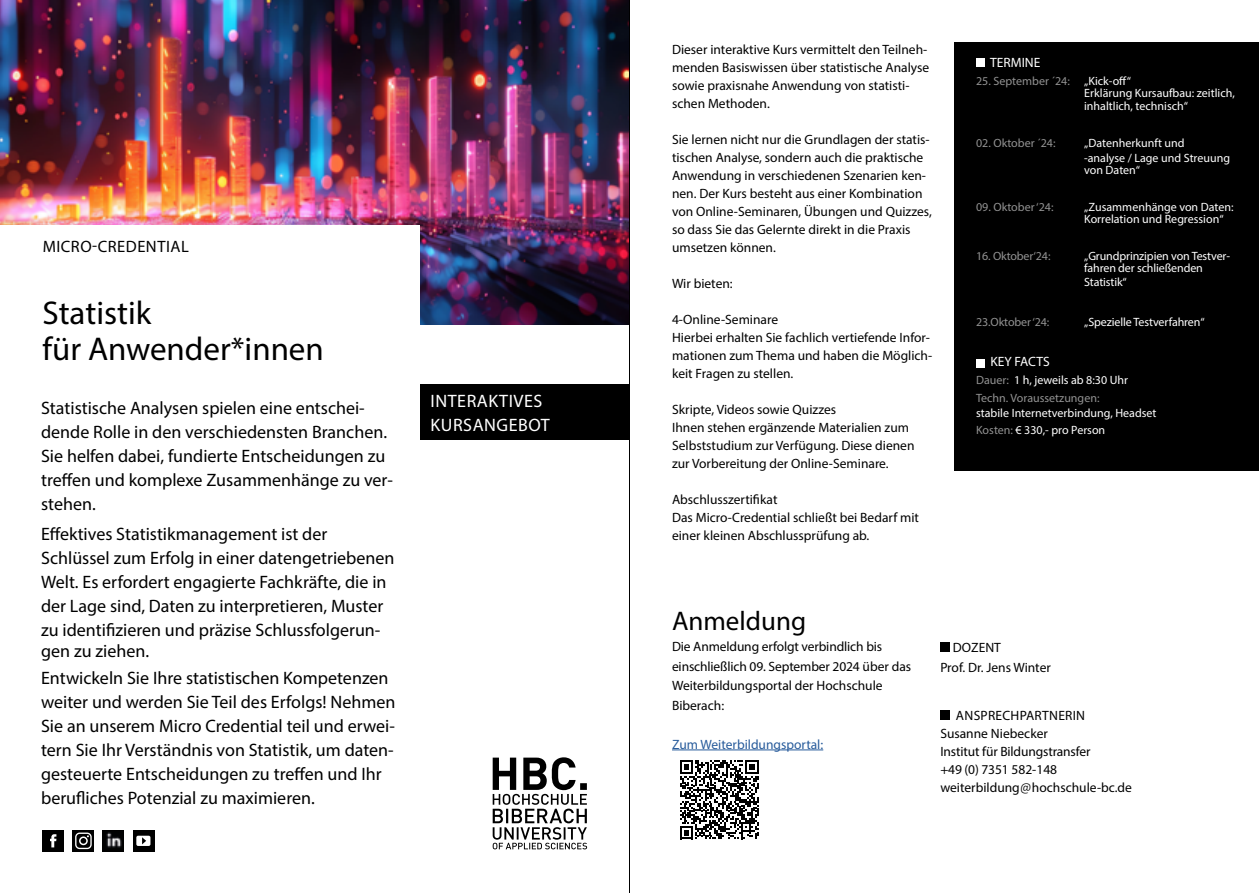
<style>
.page{position:relative;width:1259px;height:893px;background:#fff}
.page>*{position:absolute;margin:0;border:0;box-sizing:border-box;transform-origin:0 0}
.t1{font:33px/36px "Myriad Pro";color:#000}
.t2{font:27px "Myriad Pro";color:#000}
.t3{font:18px/24px "Myriad Pro";color:#000}
.t4{font:18px/24px "Myriad Pro";letter-spacing:.03em;color:#fff}
.t5{font:16.5px "Myriad Pro";letter-spacing:.03em;color:#000}
.t6{font:13.5px/18px "Myriad Pro";color:#000}
.t7{font:13.5px "Myriad Pro";color:#275b9b}
.t8{font:13.5px "Myriad Pro";color:#fff}
.t9{font:12px/12px "Myriad Pro";color:#fff}
.t10{font:12px/18px "Myriad Pro";color:#929292}
.s1{color:#929292}
.s2{color:#fff}
.s3{font-family:"Calibri";font-weight:300}
</style>
<div class="page">
<img style="left:0;top:0;width:629px;height:324px">
<div style="left:0;top:225px;width:420px;height:134px;background:#fff"></div>
<div style="left:420px;top:384px;width:209px;height:56px;background:#000"></div>
<svg style="left:493px;top:757px;width:94px;height:92px"></svg>
<div style="left:43px;top:830px;width:21px;height:21px;background:#000"></div>
<svg style="left:50px;top:834px;width:6px;height:13px"></svg>
<div style="left:73px;top:830px;width:21px;height:21px;background:#000"></div>
<svg style="left:75px;top:832px;width:17px;height:17px"></svg>
<div style="left:103px;top:830px;width:21px;height:21px;background:#000"></div>
<img style="left:106px;top:832px;width:16px;height:16px">
<div style="left:133px;top:830px;width:21px;height:21px;background:#000"></div>
<div style="left:136px;top:836px;width:14px;height:10px;background:#fff;border-radius:2px"></div>
<svg style="left:142px;top:837px;width:4px;height:7px"></svg>
<div style="left:955px;top:43px;width:304px;height:428px;background:#000"></div>
<div style="left:976px;top:58px;width:9px;height:9px;background:#fff"></div>
<div style="left:940px;top:710px;width:10px;height:10px;background:#000"></div>
<hr style="left:672px;top:750px;width:151px;height:1px;background:#275b9b">
<div style="left:976px;top:359px;width:9px;height:9px;background:#fff"></div>
<div style="left:940px;top:642px;width:10px;height:10px;background:#000"></div>
<hr style="left:629px;top:0;width:1px;height:893px;background:#000">
<svg style="left:680px;top:760px;width:78px;height:79px"></svg>
<p class="t5" style="left:43px;top:236px;width:148px">MICRO-CREDENTIAL</p>
<h1 class="t1" style="left:43px;top:294px;width:283px">Statistik<br>für Anwender*innen</h1>
<h3 class="t3" style="left:41px;top:396px;width:353px">Statistische Analysen spielen eine entschei&shy;dende Rolle in den verschiedensten Branchen.<br>Sie helfen dabei, fundierte Entscheidungen zu treffen und komplexe Zusammenhänge zu ver&shy;stehen.</h3>
<p class="t3" style="left:41px;top:522px;width:355px">Effektives Statistikmanagement ist der Schlüssel zum Erfolg in einer datengetriebenen Welt. Es erfordert engagierte Fachkräfte, die in der Lage sind, Daten zu interpretieren, Muster zu identifizieren und präzise Schlussfolgerun-</p>
<h3 class="t3" style="left:41px;top:637px;width:349px;line-height:27px">gen zu ziehen.<br>Entwickeln Sie Ihre statistischen Kompetenzen</h3>
<h3 class="t3" style="left:41px;top:690px;width:356px">weiter und werden Sie Teil des Erfolgs! Nehmen Sie an unserem Micro Credential teil und erwei&shy;tern Sie Ihr Verständnis von Statistik, um daten&shy;gesteuerte Entscheidungen zu treffen und Ihr berufliches Potenzial zu maximieren.</h3>
<h3 class="t4" style="left:430px;top:388px;width:121px">INTERAKTIVES<br>KURSANGEBOT</h3>
<p class="t6" style="left:672px;top:40px;width:259px">Dieser interaktive Kurs vermittelt den Teilneh&shy;menden Basiswissen über statistische Analyse sowie praxisnahe Anwendung von statisti&shy;schen Methoden.</p>
<p class="t6" style="left:672px;top:130px;width:261px">Sie lernen nicht nur die Grundlagen der statis&shy;tischen Analyse, sondern auch die praktische Anwendung in verschiedenen Szenarien ken&shy;nen. Der Kurs besteht aus einer Kombination von Online-Seminaren, Übungen und Quizzes, so dass Sie das Gelernte direkt in die Praxis umsetzen können.</p>
<p class="t6" style="left:672px;top:274px;width:62px">Wir bieten:</p>
<p class="t6" style="left:672px;top:310px;width:262px">4-Online-Seminare<br>Hierbei erhalten Sie fachlich vertiefende Infor&shy;mationen zum Thema und haben die Möglich&shy;keit Fragen zu stellen.</p>
<p class="t6" style="left:672px;top:400px;width:244px">Skripte, Videos sowie Quizzes<br>Ihnen stehen ergänzende Materialien zum Selbststudium zur Verfügung. Diese dienen zur Vorbereitung der Online-Seminare.</p>
<p class="t6" style="left:672px;top:490px;width:248px">Abschlusszertifikat<br>Das Micro-Credential schließt bei Bedarf mit einer kleinen Abschlussprüfung ab.</p>
<p class="t8" style="left:990px;top:54px;width:52px">TERMINE</p>
<p class="t9" style="left:1084px;top:75px;width:152px;text-indent:-108px"><span class="s1">25. September ´24:</span> „Kick-off“<br>Erklärung Kursaufbau: zeitlich,</p>
<p class="t9" style="left:1084px;top:100px;width:105px">inhaltlich, technisch“</p>
<p class="t10" style="left:976px;top:134px;width:81px">02. Oktober ´24:</p>
<p class="t9" style="left:1084px;top:136px;width:147px;line-height:14.1px">„Datenherkunft und<br>-analyse / Lage und Streuung</p>
<p class="t9" style="left:1084px;top:163px;width:57px">von Daten“</p>
<p class="t10" style="left:976px;top:198px;width:79px">09. Oktober ‘24:</p>
<p class="t9" style="left:1084px;top:201px;width:151px">„Zusammenhänge von Daten:<br>Korrelation und Regression“</p>
<p class="t10" style="left:976px;top:247px;width:76px">16. Oktober‘24:</p>
<p class="t9" style="left:1084px;top:250px;width:147px">„Grundprinzipien von Testver&shy;fahren der schließenden</p>
<p class="t9" style="left:1084px;top:275px;width:44px">Statistik“</p>
<p class="t10" style="left:976px;top:313px;width:75px">23.Oktober ‘24:</p>
<p class="t9" style="left:1084px;top:316px;width:122px">„Spezielle Testverfahren“</p>
<p class="t8" style="left:990px;top:353px;width:61px">KEY FACTS</p>
<p class="t10" style="left:976px;top:371px;width:153px">Dauer: <span class="s2">1 h, jeweils ab 8:30 Uhr<br></span>Techn. Voraussetzungen:</p>
<p class="t9" style="left:976px;top:405px;width:182px;line-height:16.5px">stabile Internetverbindung, Headset<br><span class="s1">Kosten:</span> € 330,- pro Person</p>
<h2 class="t2" style="left:672px;top:604px;width:136px">Anmeldung</h2>
<p class="t6" style="left:672px;top:637px;width:241px;line-height:19.5px">Die Anmeldung erfolgt verbindlich bis einschließlich 09. September 2024 über das Weiterbildungsportal der Hochschule Biberach:</p>
<p class="t7" style="left:672px;top:736px;width:153px">Zum Weiterbildungsportal:</p>
<p class="t6" style="left:940px;top:637px;width:112px;line-height:20.5px;text-indent:13px">DOZENT<br>Prof. Dr. Jens Winter</p>
<p class="t6" style="left:940px;top:706px;width:193px;text-indent:16px">ANSPRECHPARTNERIN<br>Susanne Niebecker<br>Institut für Bildungstransfer<br>+49 (0) 7351 582-148 weiterbildung<span class="s3">@</span>hochschule-bc.de</p>
</div>
